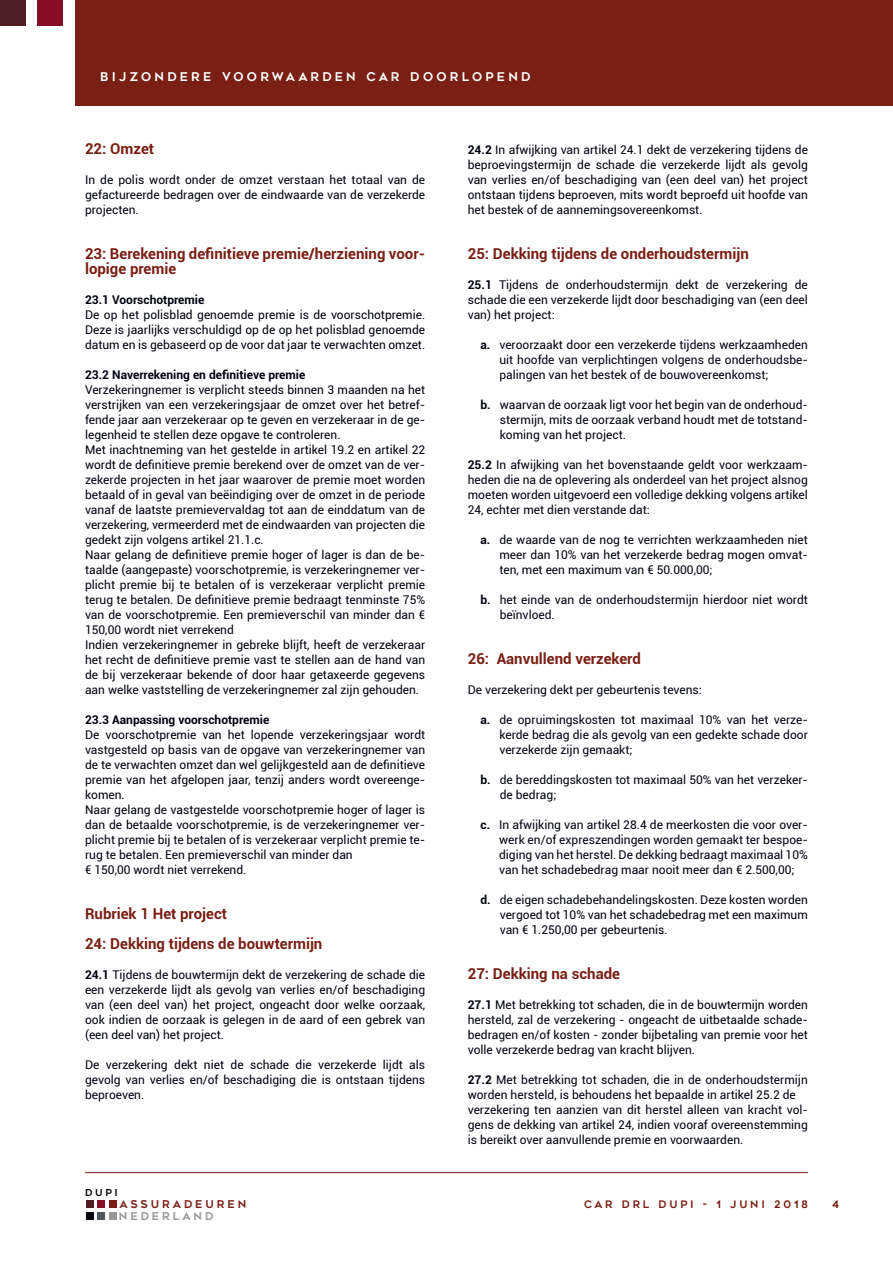
<style>
.page{position:relative;width:893px;height:1263px;background:#fff}
.page>*{position:absolute;margin:0;border:0;box-sizing:border-box;transform-origin:0 0}
.t1{font:700 15px/15px "Roboto";color:#791f14}
.t2{font:12px/15px "Roboto";color:#00030f;text-align:justify}
.t3{font:700 12px "Roboto";color:#00030f}
.t4{font:12px "Geometos";letter-spacing:.275em;color:#fff}
.t5{font:10.8px "Geometos";letter-spacing:.275em;color:#7a1f15}
.t6{font:10.8px "Geometos";letter-spacing:.275em;color:#95979a}
.t7{font:10.35px "Geometos";letter-spacing:.275em;color:#791f14}
.t8{font:9.6px "Geometos";color:#05060b}
.s1{font-weight:700}
</style>
<div class="page">
<div style="left:0;top:0;width:25px;height:25px;background:#4f1d23"></div>
<div style="left:38px;top:0;width:25px;height:25px;background:#870d27"></div>
<div style="left:75px;top:0;width:818px;height:106px;background:#791f14"></div>
<hr style="left:85px;top:1172px;width:723px;height:1px;background:#791f14">
<div style="left:86px;top:1212px;width:8px;height:7px;background:#05060b"></div>
<div style="left:97px;top:1212px;width:8px;height:7px;background:#50545b"></div>
<div style="left:109px;top:1212px;width:8px;height:7px;background:#95979a"></div>
<div style="left:86px;top:1200px;width:8px;height:8px;background:#4f1d23"></div>
<div style="left:97px;top:1200px;width:8px;height:8px;background:#870d27"></div>
<div style="left:109px;top:1200px;width:8px;height:8px;background:#7a1f15"></div>
<p class="t4" style="left:100px;top:70px;width:432px">BIJZONDERE VOORWAARDEN CAR DOORLOPEND</p>
<p class="t1" style="left:85px;top:141px;width:71px">22: Omzet</p>
<p class="t2" style="left:85px;top:172px;width:342px">In de polis wordt onder de omzet verstaan het totaal van de gefactureerde bedragen over de eindwaarde van de verzekerde projecten.</p>
<p class="t1" style="left:85px;top:246px;width:342px">23: Berekening definitieve premie/herziening voor&shy;lopige premie</p>
<p class="t3" style="left:85px;top:291px;width:121px">23.1 Voorschotpremie</p>
<p class="t2" style="left:85px;top:307px;width:342px">De op het polisblad genoemde premie is de voorschotpremie.<br>Deze is jaarlijks verschuldigd op de op het polisblad genoemde datum en is gebaseerd op de voor dat jaar te verwachten omzet.</p>
<p class="t3" style="left:85px;top:366px;width:222px">23.2 Naverrekening en definitieve premie</p>
<p class="t2" style="left:85px;top:382px;width:342px;text-align:left">Verzekeringnemer is verplicht steeds binnen 3 maanden na het verstrijken van een verzekeringsjaar de omzet over het betref&shy;fende jaar aan verzekeraar op te geven en verzekeraar in de ge&shy;legenheid te stellen deze opgave te controleren.<br>Met inachtneming van het gestelde in artikel 19.2 en artikel 22 wordt de definitieve premie berekend over de omzet van de ver&shy;zekerde projecten in het jaar waarover de premie moet worden betaald of in geval van beëindiging over de omzet in de periode vanaf de laatste premievervaldag tot aan de einddatum van de verzekering, vermeerderd met de eindwaarden van projecten die gedekt zijn volgens artikel 21.1.c.<br>Naar gelang de definitieve premie hoger of lager is dan de be&shy;taalde (aangepaste) voorschotpremie, is verzekeringnemer ver&shy;plicht premie bij te betalen of is verzekeraar verplicht premie terug te betalen. De definitieve premie bedraagt tenminste 75% van de voorschotpremie. Een premieverschil van minder dan € 150,00 wordt niet verrekend<br>Indien verzekeringnemer in gebreke blijft, heeft de verzekeraar het recht de definitieve premie vast te stellen aan de hand van de bij verzekeraar bekende of door haar getaxeerde gegevens aan welke vaststelling de verzekeringnemer zal zijn gehouden.</p>
<p class="t3" style="left:85px;top:711px;width:186px">23.3 Aanpassing voorschotpremie</p>
<p class="t2" style="left:85px;top:727px;width:342px;text-align:left">De voorschotpremie van het lopende verzekeringsjaar wordt vastgesteld op basis van de opgave van verzekeringnemer van de te verwachten omzet dan wel gelijkgesteld aan de definitieve premie van het afgelopen jaar, tenzij anders wordt overeenge&shy;komen.<br>Naar gelang de vastgestelde voorschotpremie hoger of lager is dan de betaalde voorschotpremie, is de verzekeringnemer ver&shy;plicht premie bij te betalen of is verzekeraar verplicht premie te&shy;rug te betalen. Een premieverschil van minder dan<br>€ 150,00 wordt niet verrekend.</p>
<p class="t1" style="left:85px;top:898px;width:239px;line-height:30px">Rubriek 1 Het project<br>24: Dekking tijdens de bouwtermijn</p>
<p class="t2" style="left:85px;top:967px;width:342px"><span class="s1">24.1</span> Tijdens de bouwtermijn dekt de verzekering de schade die een verzekerde lijdt als gevolg van verlies en/of beschadiging van (een deel van) het project, ongeacht door welke oorzaak, ook indien de oorzaak is gelegen in de aard of een gebrek van (een deel van) het project.</p>
<p class="t2" style="left:85px;top:1057px;width:342px">De verzekering dekt niet de schade die verzekerde lijdt als gevolg van verlies en/of beschadiging die is ontstaan tijdens beproeven.</p>
<p class="t8" style="left:85px;top:1187px;width:34px">DUPI</p>
<p class="t2" style="left:468px;top:142px;width:342px"><span class="s1">24.2</span> In afwijking van artikel 24.1 dekt de verzekering tijdens de beproevingstermijn de schade die verzekerde lijdt als gevolg van verlies en/of beschadiging van (een deel van) het project ontstaan tijdens beproeven, mits wordt beproefd uit hoofde van het bestek of de aannemingsovereenkomst.</p>
<p class="t1" style="left:468px;top:246px;width:283px">25: Dekking tijdens de onderhoudstermijn</p>
<p class="t2" style="left:468px;top:277px;width:342px"><span class="s1">25.1</span> Tijdens de onderhoudstermijn dekt de verzekering de schade die een verzekerde lijdt door beschadiging van (een deel van) het project:</p>
<p class="t2" style="left:499px;top:337px;width:310px;text-indent:-19px"><span class="s1">a.</span> veroorzaakt door een verzekerde tijdens werkzaamheden uit hoofde van verplichtingen volgens de onderhoudsbe&shy;palingen van het bestek of de bouwovereenkomst;</p>
<p class="t2" style="left:500px;top:397px;width:310px;text-indent:-19px"><span class="s1">b.</span> waarvan de oorzaak ligt voor het begin van de onderhoud&shy;stermijn, mits de oorzaak verband houdt met de totstand&shy;koming van het project.</p>
<p class="t2" style="left:468px;top:457px;width:342px"><span class="s1">25.2</span> In afwijking van het bovenstaande geldt voor werkzaam&shy;heden die na de oplevering als onderdeel van het project alsnog moeten worden uitgevoerd een volledige dekking volgens artikel 24, echter met dien verstande dat:</p>
<p class="t2" style="left:499px;top:532px;width:310px;text-indent:-19px"><span class="s1">a.</span> de waarde van de nog te verrichten werkzaamheden niet meer dan 10% van het verzekerde bedrag mogen omvat&shy;ten, met een maximum van € 50.000,00;</p>
<p class="t2" style="left:500px;top:592px;width:310px;text-indent:-19px"><span class="s1">b.</span> het einde van de onderhoudstermijn hierdoor niet wordt beïnvloed.</p>
<p class="t1" style="left:468px;top:651px;width:175px">26: Aanvullend verzekerd</p>
<p class="t2" style="left:468px;top:682px;width:236px">De verzekering dekt per gebeurtenis tevens:</p>
<p class="t2" style="left:499px;top:712px;width:310px;text-indent:-19px"><span class="s1">a.</span> de opruimingskosten tot maximaal 10% van het verze&shy;kerde bedrag die als gevolg van een gedekte schade door verzekerde zijn gemaakt;</p>
<p class="t2" style="left:500px;top:772px;width:310px;text-indent:-19px"><span class="s1">b.</span> de bereddingskosten tot maximaal 50% van het verzeker&shy;de bedrag;</p>
<p class="t2" style="left:499px;top:817px;width:310px;text-indent:-19px"><span class="s1">c.</span> In afwijking van artikel 28.4 de meerkosten die voor over&shy;werk en/of expreszendingen worden gemaakt ter bespoe&shy;diging van het herstel. De dekking bedraagt maximaal 10% van het schadebedrag maar nooit meer dan € 2.500,00;</p>
<p class="t2" style="left:500px;top:892px;width:310px;text-indent:-19px"><span class="s1">d.</span> de eigen schadebehandelingskosten. Deze kosten worden vergoed tot 10% van het schadebedrag met een maximum van € 1.250,00 per gebeurtenis.</p>
<p class="t1" style="left:468px;top:966px;width:154px">27: Dekking na schade</p>
<p class="t2" style="left:468px;top:997px;width:342px"><span class="s1">27.1</span> Met betrekking tot schaden, die in de bouwtermijn worden hersteld, zal de verzekering - ongeacht de uitbetaalde schade&shy;bedragen en/of kosten - zonder bijbetaling van premie voor het volle verzekerde bedrag van kracht blijven.</p>
<p class="t2" style="left:468px;top:1072px;width:342px;text-align:left"><span class="s1">27.2</span> Met betrekking tot schaden, die in de onderhoudstermijn worden hersteld, is behoudens het bepaalde in artikel 25.2 de verzekering ten aanzien van dit herstel alleen van kracht vol&shy;gens de dekking van artikel 24, indien vooraf overeenstemming is bereikt over aanvullende premie en voorwaarden.</p>
<p class="t5" style="left:120px;top:1198px;width:128px">ASSURADEUREN</p>
<p class="t7" style="left:584px;top:1199px;width:225px">CAR DRL DUPI - 1 JUNI 2018</p>
<p class="t7" style="left:832px;top:1199px;width:8px">4</p>
<p class="t6" style="left:119px;top:1209px;width:96px">NEDERLAND</p>
</div>
